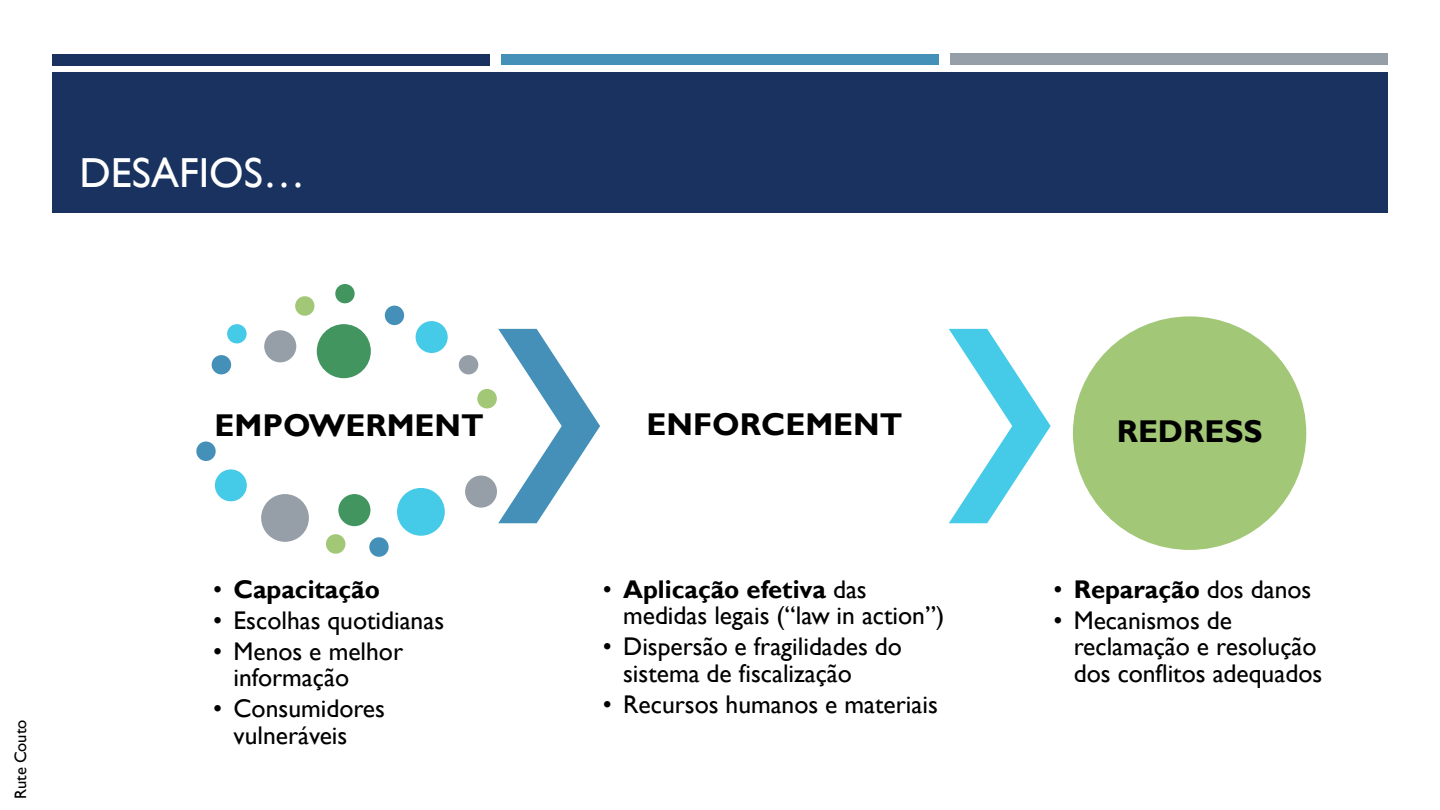
<style>
.page{position:relative;width:1440px;height:810px;background:#fff}
.page>*{position:absolute;margin:0;border:0;box-sizing:border-box;transform-origin:0 0}
.t1{font:42px "Gill Sans MT";color:#fff}
.t2{font:700 31.5px "Gill Sans MT";color:#000}
.t3{font:25.65px "Gill Sans MT";color:#000}
.t4{font:25.5px/26.7px "Gill Sans MT";color:#000}
.t5{font:700 25.5px "Gill Sans MT";color:#000}
.t6{font:16.5px "Gill Sans MT";color:#000}
.s1{font-weight:400}
.s2{font-weight:700}
</style>
<div class="page">
<div style="left:53px;top:54px;width:437px;height:11px;background:#1a3260"></div>
<div style="left:950px;top:54px;width:437px;height:11px;background:#969fa7"></div>
<div style="left:501px;top:54px;width:437px;height:11px;background:#4590b8"></div>
<div style="left:52px;top:73px;width:1336px;height:140px;background:#1a3260"></div>
<div style="left:210px;top:354px;width:22px;height:22px;background:#4590b8;border-radius:50%"></div>
<div style="left:209px;top:352px;width:25px;height:25px;border:3px solid #fff;border-radius:50%"></div>
<div style="left:226px;top:323px;width:22px;height:22px;background:#45cbe8;border-radius:50%"></div>
<div style="left:224px;top:322px;width:25px;height:24px;border:3px solid #fff;border-radius:50%"></div>
<div style="left:263px;top:329px;width:35px;height:35px;background:#969fa7;border-radius:50%"></div>
<div style="left:262px;top:328px;width:37px;height:37px;border:3px solid #fff;border-radius:50%"></div>
<div style="left:294px;top:295px;width:22px;height:22px;background:#a2c777;border-radius:50%"></div>
<div style="left:293px;top:294px;width:24px;height:24px;border:3px solid #fff;border-radius:50%"></div>
<div style="left:334px;top:283px;width:22px;height:22px;background:#42955f;border-radius:50%"></div>
<div style="left:333px;top:281px;width:24px;height:25px;border:3px solid #fff;border-radius:50%"></div>
<div style="left:383px;top:304px;width:22px;height:22px;background:#4590b8;border-radius:50%"></div>
<div style="left:382px;top:303px;width:25px;height:25px;border:3px solid #fff;border-radius:50%"></div>
<div style="left:414px;top:320px;width:35px;height:34px;background:#45cbe8;border-radius:50%"></div>
<div style="left:413px;top:318px;width:37px;height:38px;border:3px solid #fff;border-radius:50%"></div>
<div style="left:457px;top:354px;width:23px;height:22px;background:#969fa7;border-radius:50%"></div>
<div style="left:456px;top:352px;width:25px;height:25px;border:3px solid #fff;border-radius:50%"></div>
<div style="left:476px;top:388px;width:22px;height:22px;background:#a2c777;border-radius:50%"></div>
<div style="left:475px;top:386px;width:24px;height:25px;border:3px solid #fff;border-radius:50%"></div>
<div style="left:315px;top:323px;width:57px;height:57px;background:#42955f;border-radius:50%"></div>
<div style="left:314px;top:322px;width:59px;height:59px;border:3px solid #fff;border-radius:50%"></div>
<div style="left:195px;top:440px;width:22px;height:22px;background:#4590b8;border-radius:50%"></div>
<div style="left:194px;top:439px;width:24px;height:25px;border:3px solid #fff;border-radius:50%"></div>
<div style="left:214px;top:468px;width:34px;height:35px;background:#45cbe8;border-radius:50%"></div>
<div style="left:212px;top:467px;width:37px;height:37px;border:3px solid #fff;border-radius:50%"></div>
<div style="left:260px;top:493px;width:50px;height:50px;background:#969fa7;border-radius:50%"></div>
<div style="left:259px;top:491px;width:53px;height:53px;border:3px solid #fff;border-radius:50%"></div>
<div style="left:325px;top:533px;width:22px;height:22px;background:#a2c777;border-radius:50%"></div>
<div style="left:323px;top:532px;width:25px;height:24px;border:3px solid #fff;border-radius:50%"></div>
<div style="left:337px;top:493px;width:35px;height:34px;background:#42955f;border-radius:50%"></div>
<div style="left:336px;top:491px;width:37px;height:38px;border:3px solid #fff;border-radius:50%"></div>
<div style="left:368px;top:536px;width:22px;height:22px;background:#4590b8;border-radius:50%"></div>
<div style="left:367px;top:535px;width:24px;height:24px;border:3px solid #fff;border-radius:50%"></div>
<div style="left:396px;top:487px;width:50px;height:50px;background:#45cbe8;border-radius:50%"></div>
<div style="left:394px;top:485px;width:53px;height:53px;border:3px solid #fff;border-radius:50%"></div>
<div style="left:464px;top:474px;width:34px;height:35px;background:#969fa7;border-radius:50%"></div>
<div style="left:462px;top:473px;width:38px;height:37px;border:3px solid #fff;border-radius:50%"></div>
<svg style="left:498px;top:329px;width:102px;height:194px"></svg>
<svg style="left:949px;top:329px;width:102px;height:194px"></svg>
<div style="left:1072px;top:315px;width:236px;height:236px;background:#a2c777;border-radius:50%"></div>
<h2 class="t1" style="left:79px;top:148px;width:227px">DESAFIOS…</h2>
<p class="t6" style="left:11px;top:799px;width:81px;rotate:-90deg">Rute Couto</p>
<p class="t2" style="left:215px;top:407px;width:271px">EMPOWERMENT</p>
<p class="t5" style="left:213px;top:574px;width:168px"><span class="s1">•</span> Capacitação</p>
<p class="t4" style="left:213px;top:606px;width:233px">• Escolhas quotidianas</p>
<p class="t4" style="left:234px;top:637px;width:171px;text-indent:-20px">• Menos e melhor informação</p>
<p class="t3" style="left:213px;top:694px;width:173px">• Consumidores</p>
<p class="t4" style="left:234px;top:722px;width:115px">vulneráveis</p>
<p class="t2" style="left:647px;top:406px;width:257px">ENFORCEMENT</p>
<p class="t4" style="left:623px;top:575px;width:323px;text-indent:-20px">• <span class="s2">Aplicação efetiva</span> das medidas legais (“law in action”)</p>
<p class="t4" style="left:623px;top:633px;width:280px;text-indent:-20px">• Dispersão e fragilidades do sistema de fiscalização</p>
<p class="t3" style="left:603px;top:689px;width:337px">• Recursos humanos e materiais</p>
<p class="t2" style="left:1117px;top:413px;width:147px">REDRESS</p>
<p class="t4" style="left:1053px;top:575px;width:260px">• <span class="s2">Reparação</span> dos danos</p>
<p class="t4" style="left:1074px;top:607px;width:250px;text-indent:-20px">• Mecanismos de reclamação e resolução dos conflitos adequados</p>
</div>
